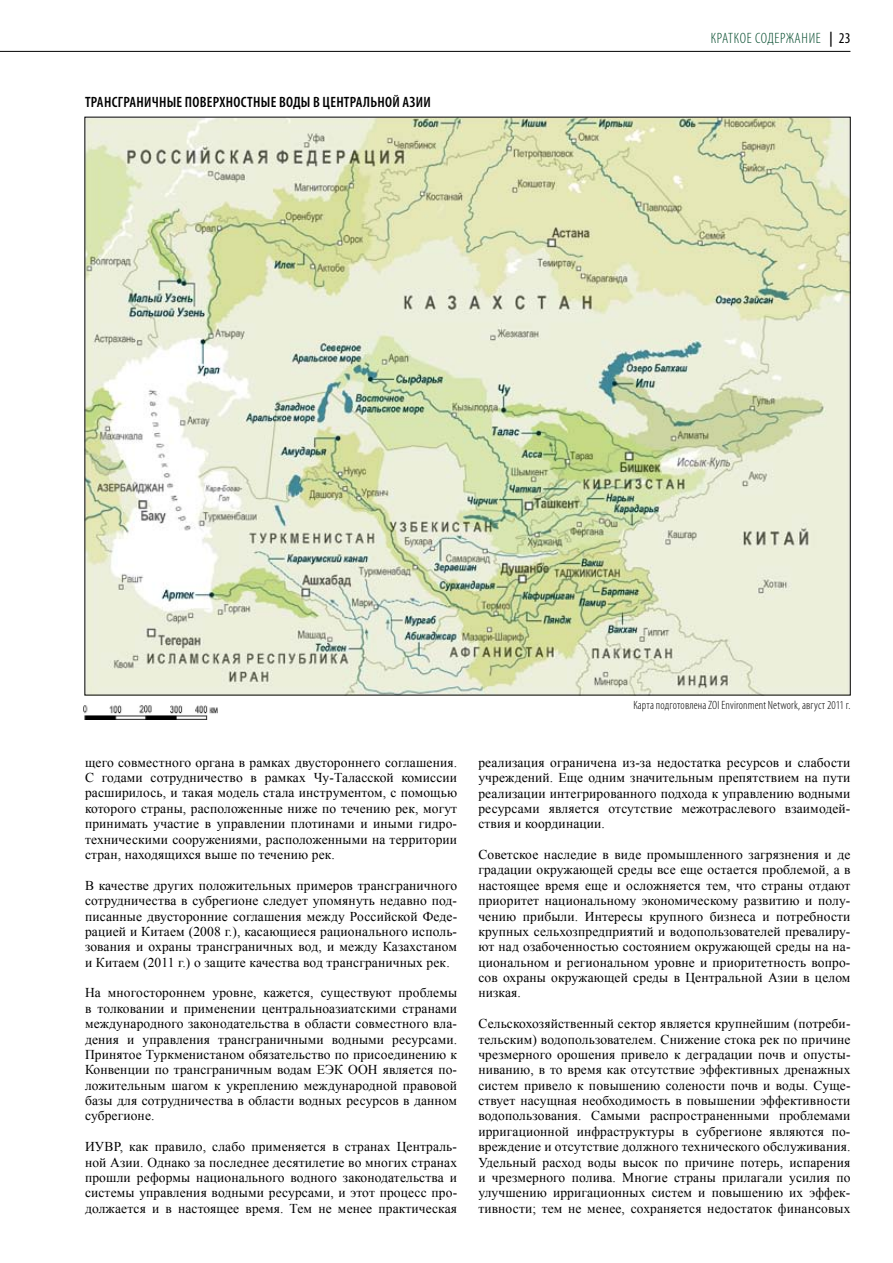
<style>
.page{position:relative;width:893px;height:1263px;background:#fff}
.page>*{position:absolute;margin:0;border:0;box-sizing:border-box;transform-origin:0 0}
.t1{font:600 condensed 15px "Myriad Pro";letter-spacing:.02em;color:#000}
.t2{font:300 condensed 15px "Myriad Pro";letter-spacing:.04em;color:#00492a}
.t3{font:13.5px/15.5px "Times New Roman";letter-spacing:.01em;color:#000;text-align:justify}
.t4{font:300 condensed 12px "Myriad Pro";letter-spacing:.01em;color:#000}
.s1{font-weight:600;color:#000}
.s2{font-weight:400;color:#000}
</style>
<div class="page">
<hr style="left:0;top:51px;width:850px;height:1px;background:#000">
<img style="left:87px;top:119px;width:761px;height:574px">
<img style="left:83px;top:705px;width:134px;height:14px">
<p class="t1" style="left:85px;top:94px;width:203px">Трансграничные поверхностные воды</p>
<p class="t1" style="left:313px;top:94px;width:119px">в Центральной Азии</p>
<p class="t2" style="left:711px;top:30px;width:141px">Краткое содержание <span class="s1">|</span> <span class="s2">23</span></p>
<p class="t3" style="left:85px;top:754px;width:374px">щего совместного органа в рамках двустороннего соглашения.<br>С годами сотрудничество в рамках Чу-Таласской комиссии расширилось, и такая модель стала инструментом, с помощью которого страны, расположенные ниже по течению рек, могут принимать участие в управлении плотинами и иными гидро&shy;техническими сооружениями, расположенными на территории стран, находящихся выше по течению рек.</p>
<p class="t3" style="left:85px;top:877px;width:374px">В качестве других положительных примеров трансграничного сотрудничества в субрегионе следует упомянуть недавно под&shy;писанные двусторонние соглашения между Российской Феде&shy;рацией и Китаем (2008 г.), касающиеся рационального исполь&shy;зования и охраны трансграничных вод, и между Казахстаном и Китаем (2011 г.) о защите качества вод трансграничных рек.</p>
<p class="t3" style="left:85px;top:985px;width:374px">На многостороннем уровне, кажется, существуют проблемы в толковании и применении центральноазиатскими странами международного законодательства в области совместного вла&shy;дения и управления трансграничными водными ресурсами.<br>Принятое Туркменистаном обязательство по присоединению к Конвенции по трансграничным водам ЕЭК ООН является по&shy;ложительным шагом к укреплению международной правовой базы для сотрудничества в области водных ресурсов в данном субрегионе.</p>
<p class="t3" style="left:85px;top:1139px;width:374px">ИУВР, как правило, слабо применяется в странах Централь&shy;ной Азии. Однако за последнее десятилетие во многих странах прошли реформы национального водного законодательства и системы управления водными ресурсами, и этот процесс про&shy;должается и в настоящее время. Тем не менее практическая</p>
<p class="t4" style="left:633px;top:698px;width:218px">Карта подготовлена ZOI Environment Network, август 2011 г.</p>
<p class="t3" style="left:478px;top:754px;width:374px">реализация ограничена из-за недостатка ресурсов и слабости учреждений. Еще одним значительным препятствием на пути реализации интегрированного подхода к управлению водными ресурсами является отсутствие межотраслевого взаимодей&shy;ствия и координации.</p>
<p class="t3" style="left:478px;top:846px;width:374px">Советское наследие в виде промышленного загрязнения и де градации окружающей среды все еще остается проблемой, а в настоящее время еще и осложняется тем, что страны отдают приоритет национальному экономическому развитию и полу&shy;чению прибыли. Интересы крупного бизнеса и потребности крупных сельхозпредприятий и водопользователей превалиру&shy;ют над озабоченностью состоянием окружающей среды на на&shy;циональном и региональном уровне и приоритетность вопро&shy;сов охраны окружающей среды в Центральной Азии в целом низкая.</p>
<p class="t3" style="left:478px;top:1016px;width:374px">Сельскохозяйственный сектор является крупнейшим (потреби&shy;тельским) водопользователем. Снижение стока рек по причине чрезмерного орошения привело к деградации почв и опусты&shy;ниванию, в то время как отсутствие эффективных дренажных систем привело к повышению солености почв и воды. Суще&shy;ствует насущная необходимость в повышении эффективности водопользования. Самыми распространенными проблемами ирригационной инфраструктуры в субрегионе являются по&shy;вреждение и отсутствие должного технического обслуживания.<br>Удельный расход воды высок по причине потерь, испарения и чрезмерного полива. Многие страны прилагали усилия по улучшению ирригационных систем и повышению их эффек&shy;тивности; тем не менее, сохраняется недостаток финансовых</p>
</div>
